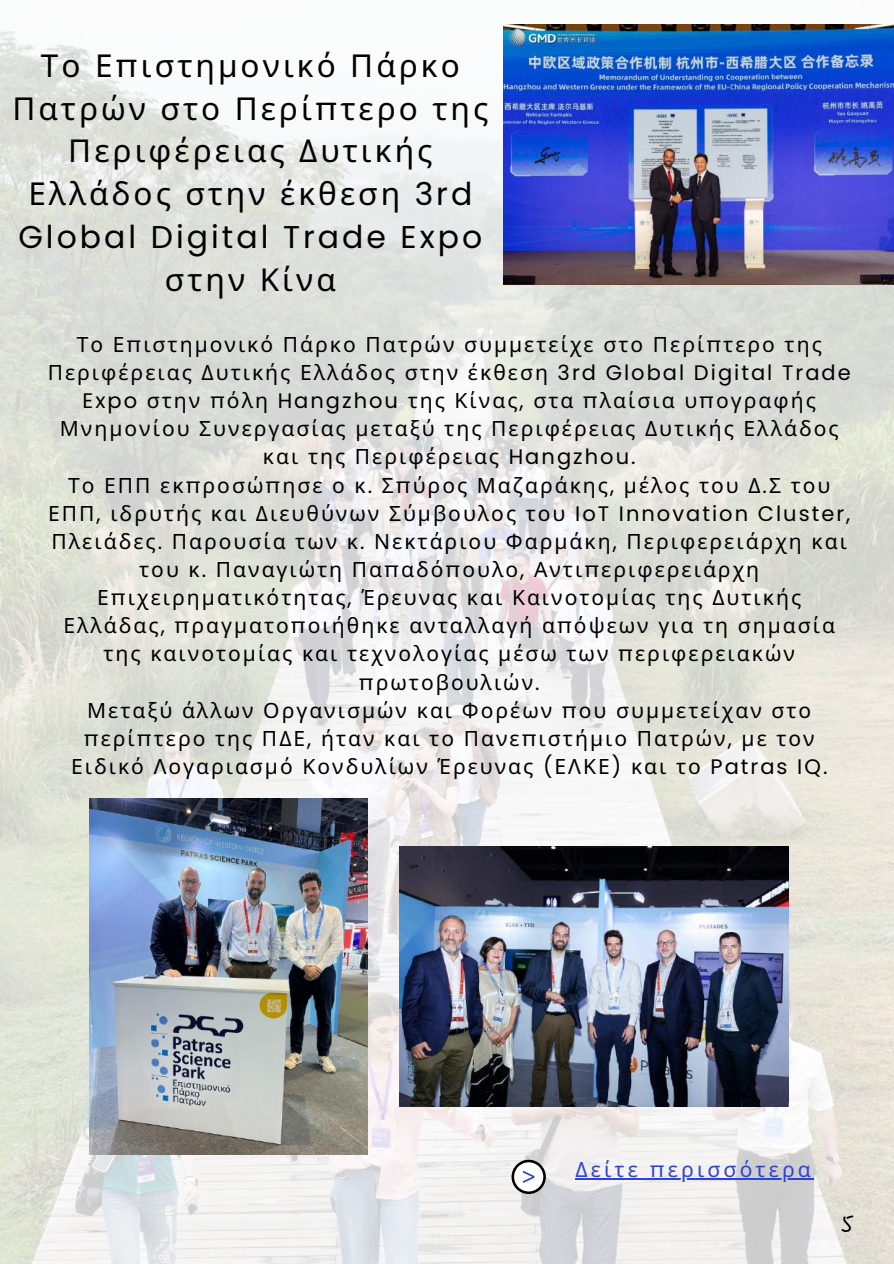
<style>
.page{position:relative;width:894px;height:1264px;background:#fff}
.page>*{position:absolute;margin:0;border:0;box-sizing:border-box;transform-origin:0 0}
.t1{font:31.5px/42.8px "Noto Sans";letter-spacing:.095em;color:#000;text-align:center}
.t2{font:31.5px "Poppins";letter-spacing:.095em;color:#000}
.t3{font:30px "Pecita";color:#000}
.t4{font:21px/28.2px "Noto Sans";letter-spacing:.095em;color:#000;text-align:center}
.t5{font:21px "Noto Sans";letter-spacing:.15em;color:#2f43d4}
.s1{font-family:"Poppins"}
</style>
<div class="page">
<img style="left:0;top:31px;width:893px;height:1232px">
<img style="left:89px;top:799px;width:278px;height:355px">
<img style="left:503px;top:24px;width:390px;height:260px">
<img style="left:399px;top:846px;width:389px;height:260px">
<div style="left:512px;top:1160px;width:32px;height:32px;background:#fff;border-radius:50%"></div>
<div style="left:511px;top:1159px;width:34px;height:34px;border:3px solid #000;border-radius:50%"></div>
<svg style="left:523px;top:1170px;width:11px;height:13px"></svg>
<hr style="left:575px;top:1178px;width:238px;height:1px;background:#2f43d4">
<h1 class="t1" style="left:13px;top:43px;width:477px">Το Ε<span class="s1">π</span>ιστημονικό Πάρκο<br>Πατρών στο Περί<span class="s1">π</span>τερο της<br>Περιφέρειας Δυτικής<br>Ελλάδος στην έκθεση <span class="s1">3rd</span></h1>
<h1 class="t2" style="left:18px;top:215px;width:465px">Global Digital Trade Expo</h1>
<h1 class="t1" style="left:165px;top:257px;width:172px">στην Κίνα</h1>
<p class="t4" style="left:48px;top:329px;width:804px">Το Ε<span class="s1">π</span>ιστημονικό Πάρκο Πατρών συμμετείχε στο Περί<span class="s1">π</span>τερο της Περιφέρειας Δυτικής Ελλάδος στην έκθεση <span class="s1">3rd Global Digital Trade Expo</span> στην <span class="s1">π</span>όλη <span class="s1">Hangzhou</span> της Κίνας<span class="s1">,</span> στα <span class="s1">π</span>λαίσια υ<span class="s1">π</span>ογραφής Μνημονίου Συνεργασίας μεταξύ της Περιφέρειας Δυτικής Ελλάδος και της Περιφέρειας <span class="s1">Hangzhou.<br></span>Το ΕΠΠ εκ<span class="s1">π</span>ροσώ<span class="s1">π</span>ησε ο κ<span class="s1">.</span> Σ<span class="s1">π</span>ύρος Μαζαράκης<span class="s1">,</span> μέλος του Δ<span class="s1">.</span>Σ του ΕΠΠ<span class="s1">,</span> ιδρυτής και Διευθύνων Σύμβουλος του <span class="s1">IoT Innovation Cluster, </span>Πλειάδες<span class="s1">.</span> Παρουσία των κ<span class="s1">.</span> Νεκτάριου Φαρμάκη<span class="s1">,</span> Περιφερειάρχη και του κ<span class="s1">.</span> Παναγιώτη Πα<span class="s1">π</span>αδό<span class="s1">π</span>ουλο<span class="s1">,</span> Αντι<span class="s1">π</span>εριφερειάρχη Ε<span class="s1">π</span>ιχειρηματικότητας<span class="s1">,</span> Έρευνας και Καινοτομίας της Δυτικής Ελλάδας<span class="s1">, π</span>ραγματο<span class="s1">π</span>οιήθηκε ανταλλαγή α<span class="s1">π</span>όψεων για τη σημασία της καινοτομίας και τεχνολογίας μέσω των <span class="s1">π</span>εριφερειακών <span class="s1">π</span>ρωτοβουλιών<span class="s1">.<br></span>Μεταξύ άλλων Οργανισμών και Φορέων <span class="s1">π</span>ου συμμετείχαν στο <span class="s1">π</span>ερί<span class="s1">π</span>τερο της ΠΔΕ<span class="s1">,</span> ήταν και το Πανε<span class="s1">π</span>ιστήμιο Πατρών<span class="s1">,</span> με τον Ειδικό Λογαριασμό Κονδυλίων Έρευνας <span class="s1">(</span>ΕΛΚΕ<span class="s1">)</span> και το <span class="s1">Patras IQ.</span></p>
<p class="t5" style="left:575px;top:1154px;width:237px">Δείτε <span class="s1">π</span>ερισσότερα</p>
<h2 class="t3" style="left:840px;top:1211px;width:16px">5</h2>
</div>
